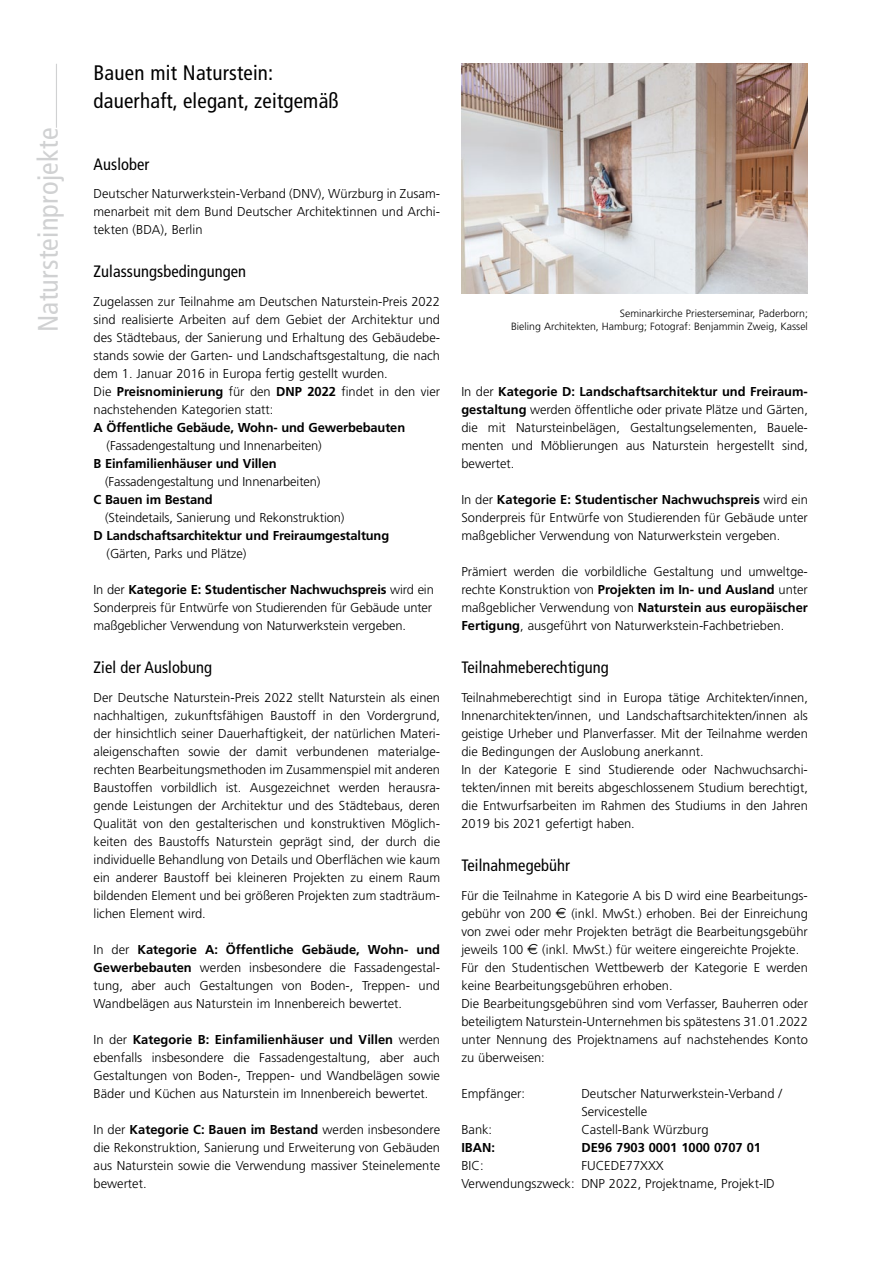
<style>
.page{position:relative;width:893px;height:1263px;background:#fff}
.page>*{position:absolute;margin:0;border:0;box-sizing:border-box;transform-origin:0 0}
.Headline{font:condensed 28.2px "Frutiger";letter-spacing:.01em;color:#d0d1d2}
.Headline-2{font:condensed 21px/28.5px "Frutiger";letter-spacing:.01em;color:#000}
.Zwiti{font:condensed 16.5px "Frutiger";letter-spacing:.005em;color:#000}
.Body{font:300 12.9px/18px "Frutiger";color:#000;text-align:justify}
.Body-2{font:700 12.9px/18px "Frutiger";letter-spacing:-.01em;color:#000}
.Body-3{font:300 10.5px/13.5px "Frutiger";color:#000;text-align:right}
.s1{font-weight:700}
.s2{font-weight:300}
</style>
<div class="page">
<hr style="left:56px;top:64px;width:1px;height:64px;background:#d0d1d2">
<img style="left:461px;top:64px;width:347px;height:229px">
<p class="Headline" style="left:32px;top:332px;width:206px;rotate:-90deg">Natursteinprojekte</p>
<p class="Headline-2" style="left:94px;top:58px;width:247px">Bauen mit Naturstein: dauerhaft, elegant, zeitgemäß</p>
<p class="Zwiti" style="left:94px;top:155px;width:57px">Auslober</p>
<p class="Body" style="left:94px;top:185px;width:348px">Deutscher Naturwerkstein-Verband (DNV), Würzburg in Zusam&shy;menarbeit mit dem Bund Deutscher Architektinnen und Archi&shy;tekten (BDA), Berlin</p>
<p class="Zwiti" style="left:94px;top:262px;width:154px">Zulassungsbedingungen</p>
<p class="Body" style="left:94px;top:293px;width:348px">Zugelassen zur Teilnahme am Deutschen Naturstein-Preis 2022 sind realisierte Arbeiten auf dem Gebiet der Architektur und des Städtebaus, der Sanierung und Erhaltung des Gebäudebe&shy;stands sowie der Garten- und Landschaftsgestaltung, die nach dem 1. Januar 2016 in Europa fertig gestellt wurden.</p>
<p class="Body" style="left:94px;top:383px;width:348px">Die <span class="s1">Preisnominierung</span> für den <span class="s1">DNP 2022</span> findet in den vier nachstehenden Kategorien statt:</p>
<p class="Body-2" style="left:107px;top:418px;width:300px;text-indent:-13px">A Öffentliche Gebäude, Wohn- und Gewerbebauten <span class="s2">(Fassadengestaltung und Innenarbeiten)</span></p>
<p class="Body" style="left:105px;top:455px;width:217px;text-indent:-12px"><span class="s1">B Einfamilienhäuser und Villen </span>(Fassadengestaltung und Innenarbeiten)</p>
<p class="Body" style="left:105px;top:491px;width:241px;text-indent:-12px"><span class="s1">C Bauen im Bestand<br></span>(Steindetails, Sanierung und Rekonstruktion)</p>
<p class="Body-2" style="left:107px;top:526px;width:284px;text-indent:-13px">D Landschaftsarchitektur und Freiraumgestaltung <span class="s2">(Gärten, Parks und Plätze)</span></p>
<p class="Body" style="left:94px;top:581px;width:342px;text-align:left">In der <span class="s1">Kategorie E: Studentischer Nachwuchspreis</span> wird ein<br>Sonderpreis für Entwürfe von Studierenden für Gebäude unter maßgeblicher Verwendung von Naturwerkstein vergeben.</p>
<p class="Zwiti" style="left:94px;top:658px;width:120px">Ziel der Auslobung</p>
<p class="Body" style="left:94px;top:689px;width:348px">Der Deutsche Naturstein-Preis 2022 stellt Naturstein als einen nachhaltigen, zukunftsfähigen Baustoff in den Vordergrund, der hinsichtlich seiner Dauerhaftigkeit, der natürlichen Materi&shy;aleigenschaften sowie der damit verbundenen materialge&shy;rechten Bearbeitungsmethoden im Zusammenspiel mit anderen Baustoffen vorbildlich ist. Ausgezeichnet werden herausra&shy;gende Leistungen der Architektur und des Städtebaus, deren Qualität von den gestalterischen und konstruktiven Möglich&shy;keiten des Baustoffs Naturstein geprägt sind, der durch die individuelle Behandlung von Details und Oberflächen wie kaum ein anderer Baustoff bei kleineren Projekten zu einem Raum bildenden Element und bei größeren Projekten zum stadträum&shy;lichen Element wird.</p>
<p class="Body" style="left:94px;top:941px;width:348px">In der <span class="s1">Kategorie A: Öffentliche Gebäude, Wohn- und Gewerbebauten</span> werden insbesondere die Fassadengestal&shy;tung, aber auch Gestaltungen von Boden-, Treppen- und Wandbelägen aus Naturstein im Innenbereich bewertet.</p>
<p class="Body" style="left:94px;top:1031px;width:348px">In der <span class="s1">Kategorie B: Einfamilienhäuser und Villen</span> werden ebenfalls insbesondere die Fassadengestaltung, aber auch Gestaltungen von Boden-, Treppen- und Wandbelägen sowie Bäder und Küchen aus Naturstein im Innenbereich bewertet.</p>
<p class="Body" style="left:94px;top:1121px;width:348px">In der <span class="s1">Kategorie C: Bauen im Bestand</span> werden insbesondere die Rekonstruktion, Sanierung und Erweiterung von Gebäuden aus Naturstein sowie die Verwendung massiver Steinelemente bewertet.</p>
<p class="Body-3" style="left:511px;top:306px;width:298px">Seminarkirche Priesterseminar, Paderborn;<br>Bieling Architekten, Hamburg; Fotograf: Benjammin Zweig, Kassel</p>
<p class="Body" style="left:461px;top:383px;width:348px">In der <span class="s1">Kategorie D: Landschaftsarchitektur und Freiraum&shy;gestaltung</span> werden öffentliche oder private Plätze und Gärten, die mit Natursteinbelägen, Gestaltungselementen, Bauele&shy;menten und Möblierungen aus Naturstein hergestellt sind, bewertet.</p>
<p class="Body" style="left:461px;top:491px;width:348px">In der <span class="s1">Kategorie E: Studentischer Nachwuchspreis</span> wird ein Sonderpreis für Entwürfe von Studierenden für Gebäude unter maßgeblicher Verwendung von Naturwerkstein vergeben.</p>
<p class="Body" style="left:461px;top:563px;width:348px">Prämiert werden die vorbildliche Gestaltung und umweltge&shy;rechte Konstruktion von <span class="s1">Projekten im In- und Ausland</span> unter maßgeblicher Verwendung von <span class="s1">Naturstein aus europäischer Fertigung</span>, ausgeführt von Naturwerkstein-Fachbetrieben.</p>
<p class="Zwiti" style="left:461px;top:658px;width:149px">Teilnahmeberechtigung</p>
<p class="Body" style="left:461px;top:689px;width:348px">Teilnahmeberechtigt sind in Europa tätige Architekten/innen, Innenarchitekten/innen, und Landschaftsarchitekten/innen als geistige Urheber und Planverfasser. Mit der Teilnahme werden die Bedingungen der Auslobung anerkannt.</p>
<p class="Body" style="left:461px;top:761px;width:348px">In der Kategorie E sind Studierende oder Nachwuchsarchi&shy;tekten/innen mit bereits abgeschlossenem Studium berechtigt, die Entwurfsarbeiten im Rahmen des Studiums in den Jahren 2019 bis 2021 gefertigt haben.</p>
<p class="Zwiti" style="left:461px;top:856px;width:110px">Teilnahmegebühr</p>
<p class="Body" style="left:461px;top:887px;width:348px">Für die Teilnahme in Kategorie A bis D wird eine Bearbeitungs&shy;gebühr von 200</p>
<p class="Body" style="left:461px;top:905px;width:348px;text-indent:110px">(inkl. MwSt.) erhoben. Bei der Einreichung von zwei oder mehr Projekten beträgt die Bearbeitungsgebühr jeweils 100</p>
<p class="Body" style="left:542px;top:941px;width:258px">(inkl. MwSt.) für weitere eingereichte Projekte.</p>
<p class="Body" style="left:461px;top:959px;width:348px">Für den Studentischen Wettbewerb der Kategorie E werden keine Bearbeitungsgebühren erhoben.</p>
<p class="Body" style="left:461px;top:995px;width:348px">Die Bearbeitungsgebühren sind vom Verfasser, Bauherren oder beteiligtem Naturstein-Unternehmen bis spätestens 31.01.2022 unter Nennung des Projektnamens auf nachstehendes Konto zu überweisen:</p>
<p class="Body" style="left:461px;top:1085px;width:65px">Empfänger:</p>
<p class="Body" style="left:581px;top:1085px;width:202px">Deutscher Naturwerkstein-Verband /<br>Servicestelle</p>
<p class="Body" style="left:461px;top:1121px;width:32px">Bank:</p>
<p class="Body" style="left:581px;top:1121px;width:129px">Castell-Bank Würzburg</p>
<p class="Body-2" style="left:461px;top:1138px;width:35px">IBAN:</p>
<p class="Body-2" style="left:581px;top:1138px;width:181px">DE96 7903 0001 1000 0707 01</p>
<p class="Body" style="left:461px;top:1157px;width:24px">BIC:</p>
<p class="Body" style="left:581px;top:1157px;width:84px">FUCEDE77XXX</p>
<p class="Body" style="left:461px;top:1175px;width:315px">Verwendungszweck: DNP 2022, Projektname, Projekt-ID</p>
</div>
